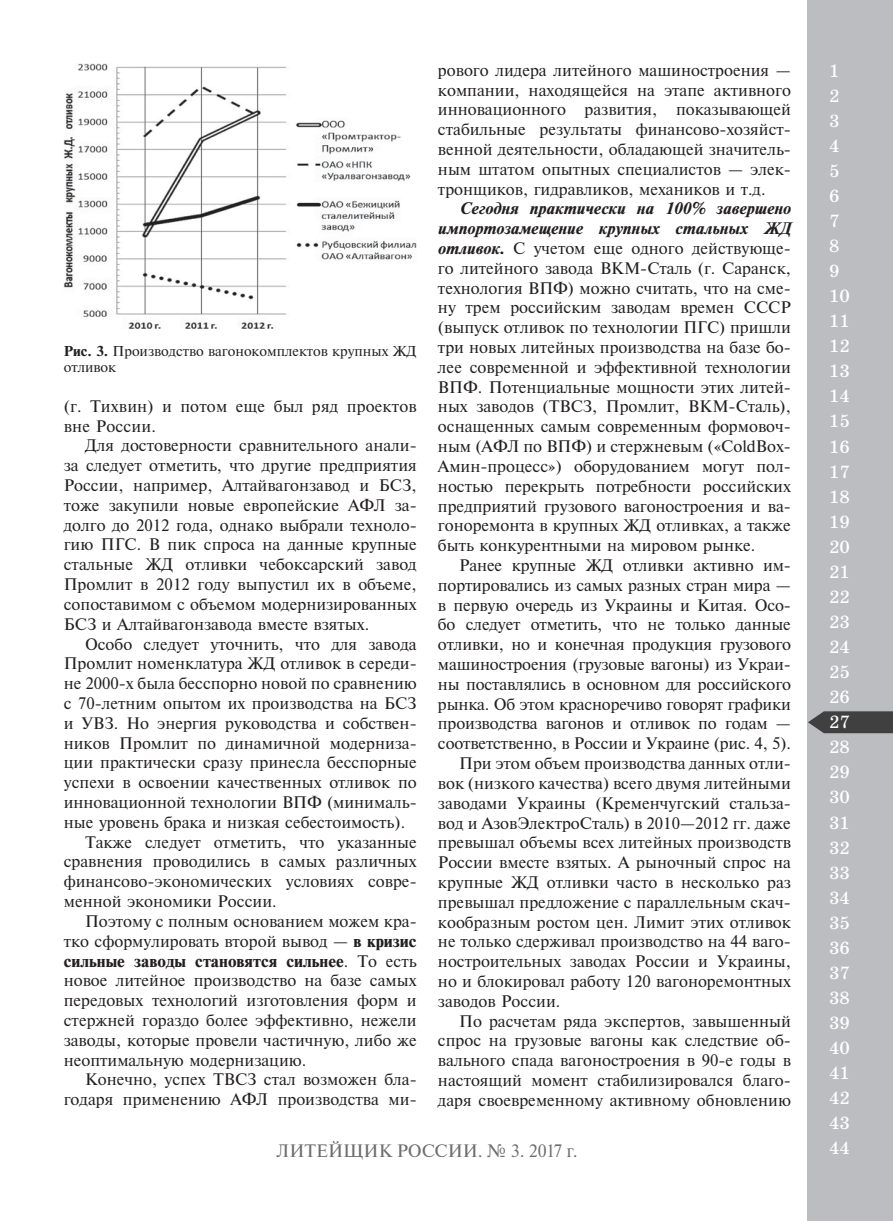
<style>
.page{position:relative;width:893px;height:1221px;background:#fff}
.page>*{position:absolute;margin:0;border:0;box-sizing:border-box;transform-origin:0 0}
.t1{font:18px/25px "School";color:#fff}
.t2{font:18px "Newton";color:#6d6e70}
.t3{font:15.75px/19.8px "Times ET";color:#231f20;text-align:justify}
.t4{font:700 15.75px "Times ET";color:#231f20}
.t5{font:13.5px/16.2px "Times ET";color:#231f20}
.s1{font-weight:700}
.s2{font-weight:400}
.s3{font-weight:700;font-style:italic}
</style>
<div class="page">
<div style="left:808px;top:0;width:85px;height:1220px;background:#bbbdc0"></div>
<svg style="left:808px;top:711px;width:85px;height:22px;background:#4c4d4e"></svg>
<img style="left:64px;top:64px;width:353px;height:265px">
<p class="t5" style="left:64px;top:344px;width:354px"><span class="s1">Рис. 3.</span> Производство вагонокомплектов крупных ЖД отливок</p>
<p class="t3" style="left:64px;top:397px;width:354px">(г. Тихвин) и потом еще был ряд проектов вне России.</p>
<p class="t3" style="left:64px;top:437px;width:354px;text-indent:21px">Для достоверности сравнительного анали&shy;за следует отметить, что другие предприятия России, например, Алтайвагонзавод и БСЗ, тоже закупили новые европейские АФЛ за&shy;долго до 2012 года, однако выбрали техноло&shy;гию ПГС. В пик спроса на данные крупные стальные ЖД отливки чебоксарский завод Промлит в 2012 году выпустил их в объеме, сопоставимом с объемом модернизированных БСЗ и Алтайвагонзавода вместе взятых.</p>
<p class="t3" style="left:85px;top:635px;width:333px">Особо следует уточнить, что для завода</p>
<p class="t3" style="left:64px;top:655px;width:354px">Промлит номенклатура ЖД отливок в середи-</p>
<p class="t3" style="left:64px;top:674px;width:354px">не 2000-х была бесспорно новой по сравнению</p>
<p class="t3" style="left:64px;top:694px;width:354px">с 70-летним опытом их производства на БСЗ</p>
<p class="t3" style="left:64px;top:714px;width:354px">и УВЗ. Но энергия руководства и собствен-</p>
<p class="t3" style="left:64px;top:734px;width:354px">ников Промлит по динамичной модерниза-</p>
<p class="t3" style="left:64px;top:754px;width:354px">ции практически сразу принесла бесспорные</p>
<p class="t3" style="left:64px;top:773px;width:354px">успехи в освоении качественных отливок по</p>
<p class="t3" style="left:64px;top:793px;width:354px">инновационной технологии ВПФ (минималь-</p>
<p class="t3" style="left:64px;top:813px;width:343px">ные уровень брака и низкая себестоимость).</p>
<p class="t3" style="left:85px;top:833px;width:333px">Также следует отметить, что указанные</p>
<p class="t3" style="left:64px;top:853px;width:354px">сравнения проводились в самых различных</p>
<p class="t3" style="left:64px;top:872px;width:354px">финансово-экономических условиях совре-</p>
<p class="t3" style="left:64px;top:892px;width:214px">менной экономики России.</p>
<p class="t3" style="left:85px;top:912px;width:333px">Поэтому с полным основанием можем кра-</p>
<p class="t3" style="left:64px;top:932px;width:354px">тко сформулировать второй вывод — <span class="s1">в кризис</span></p>
<p class="t4" style="left:64px;top:954px;width:354px">сильные заводы становятся сильнее<span class="s2">. То есть</span></p>
<p class="t3" style="left:64px;top:971px;width:354px">новое литейное производство на базе самых</p>
<p class="t3" style="left:64px;top:991px;width:354px">передовых технологий изготовления форм и</p>
<p class="t3" style="left:64px;top:1011px;width:354px">стержней гораздо более эффективно, нежели</p>
<p class="t3" style="left:64px;top:1031px;width:354px">заводы, которые провели частичную, либо же</p>
<p class="t3" style="left:64px;top:1051px;width:244px">неоптимальную модернизацию.</p>
<p class="t3" style="left:85px;top:1070px;width:333px">Конечно, успех ТВСЗ стал возможен бла-</p>
<p class="t3" style="left:64px;top:1090px;width:354px">годаря применению АФЛ производства ми-</p>
<p class="t3" style="left:438px;top:61px;width:354px">рового лидера литейного машиностроения — компании, находящейся на этапе активного инновационного развития, показывающей стабильные результаты финансово-хозяйст&shy;венной деятельности, обладающей значитель&shy;ным штатом опытных специалистов — элек&shy;тронщиков, гидравликов, механиков и т.д.</p>
<p class="t3" style="left:438px;top:200px;width:354px;text-indent:21px"><span class="s3">Сегодня практически на 100% завершено импортозамещение крупных стальных ЖД отливок.</span> С учетом еще одного действующе&shy;го литейного завода ВКМ-Сталь (г. Саранск, технология ВПФ) можно считать, что на сме&shy;ну трем российским заводам времен СССР (выпуск отливок по технологии ПГС) пришли три новых литейных производства на базе бо&shy;лее современной и эффективной технологии ВПФ. Потенциальные мощности этих литей&shy;ных заводов (ТВСЗ, Промлит, ВКМ-Сталь), оснащенных самым современным формовоч&shy;ным (АФЛ по ВПФ) и стержневым («ColdBox-Амин-процесс») оборудованием могут пол&shy;ностью перекрыть потребности российских предприятий грузового вагоностроения и ва&shy;гоноремонта в крупных ЖД отливках, а также быть конкурентными на мировом рынке.</p>
<p class="t3" style="left:459px;top:556px;width:333px">Ранее крупные ЖД отливки активно им-</p>
<p class="t3" style="left:438px;top:576px;width:354px">портировались из самых разных стран мира —</p>
<p class="t3" style="left:438px;top:596px;width:354px">в первую очередь из Украины и Китая. Осо-</p>
<p class="t3" style="left:438px;top:616px;width:354px">бо следует отметить, что не только данные</p>
<p class="t3" style="left:438px;top:635px;width:354px">отливки, но и конечная продукция грузового</p>
<p class="t3" style="left:438px;top:655px;width:354px">машиностроения (грузовые вагоны) из Украи-</p>
<p class="t3" style="left:438px;top:675px;width:354px">ны поставлялись в основном для российского</p>
<p class="t3" style="left:438px;top:695px;width:354px">рынка. Об этом красноречиво говорят графики</p>
<p class="t3" style="left:438px;top:715px;width:354px">производства вагонов и отливок по годам —</p>
<p class="t3" style="left:438px;top:734px;width:354px">соответственно, в России и Украине (рис. 4, 5).</p>
<p class="t3" style="left:459px;top:754px;width:333px">При этом объем производства данных отли-</p>
<p class="t3" style="left:438px;top:774px;width:354px">вок (низкого качества) всего двумя литейными</p>
<p class="t3" style="left:438px;top:794px;width:354px">заводами Украины (Кременчугский стальза-</p>
<p class="t3" style="left:438px;top:814px;width:354px">вод и АзовЭлектроСталь) в 2010—2012 гг. даже</p>
<p class="t3" style="left:438px;top:833px;width:354px">превышал объемы всех литейных производств</p>
<p class="t3" style="left:438px;top:853px;width:354px">России вместе взятых. А рыночный спрос на</p>
<p class="t3" style="left:438px;top:873px;width:354px">крупные ЖД отливки часто в несколько раз</p>
<p class="t3" style="left:438px;top:893px;width:354px">превышал предложение с параллельным скач-</p>
<p class="t3" style="left:438px;top:913px;width:354px">кообразным ростом цен. Лимит этих отливок</p>
<p class="t3" style="left:438px;top:932px;width:354px">не только сдерживал производство на 44 ваго-</p>
<p class="t3" style="left:438px;top:952px;width:354px">ностроительных заводах России и Украины,</p>
<p class="t3" style="left:438px;top:972px;width:354px">но и блокировал работу 120 вагоноремонтных</p>
<p class="t3" style="left:438px;top:992px;width:124px">заводов России.</p>
<p class="t3" style="left:459px;top:1012px;width:333px">По расчетам ряда экспертов, завышенный</p>
<p class="t3" style="left:438px;top:1031px;width:354px">спрос на грузовые вагоны как следствие об-</p>
<p class="t3" style="left:438px;top:1051px;width:354px">вального спада вагоностроения в 90-е годы в</p>
<p class="t3" style="left:438px;top:1071px;width:354px">настоящий момент стабилизировался благо-</p>
<p class="t3" style="left:438px;top:1091px;width:354px">даря своевременному активному обновлению</p>
<p class="t1" style="left:829px;top:60px;width:22px">1<br>2<br>3<br>4<br>5<br>6<br>7<br>8<br>9<br>10<br>11<br>12<br>13<br>14<br>15<br>16<br>17<br>18<br>19<br>20<br>21<br>22<br>23<br>24<br>25<br>26</p>
<p class="t1" style="left:829px;top:736px;width:22px;text-align:justify">28<br>29<br>30<br>31<br>32<br>33<br>34<br>35<br>36<br>37<br>38<br>39<br>40<br>41<br>42<br>43</p>
<p class="t1" style="left:829px;top:711px;width:22px">27</p>
<p class="t2" style="left:277px;top:1144px;width:302px">ЛИТЕЙЩИК РОССИИ. № 3. 2017 г.</p>
<p class="t1" style="left:829px;top:1137px;width:22px">44</p>
</div>
